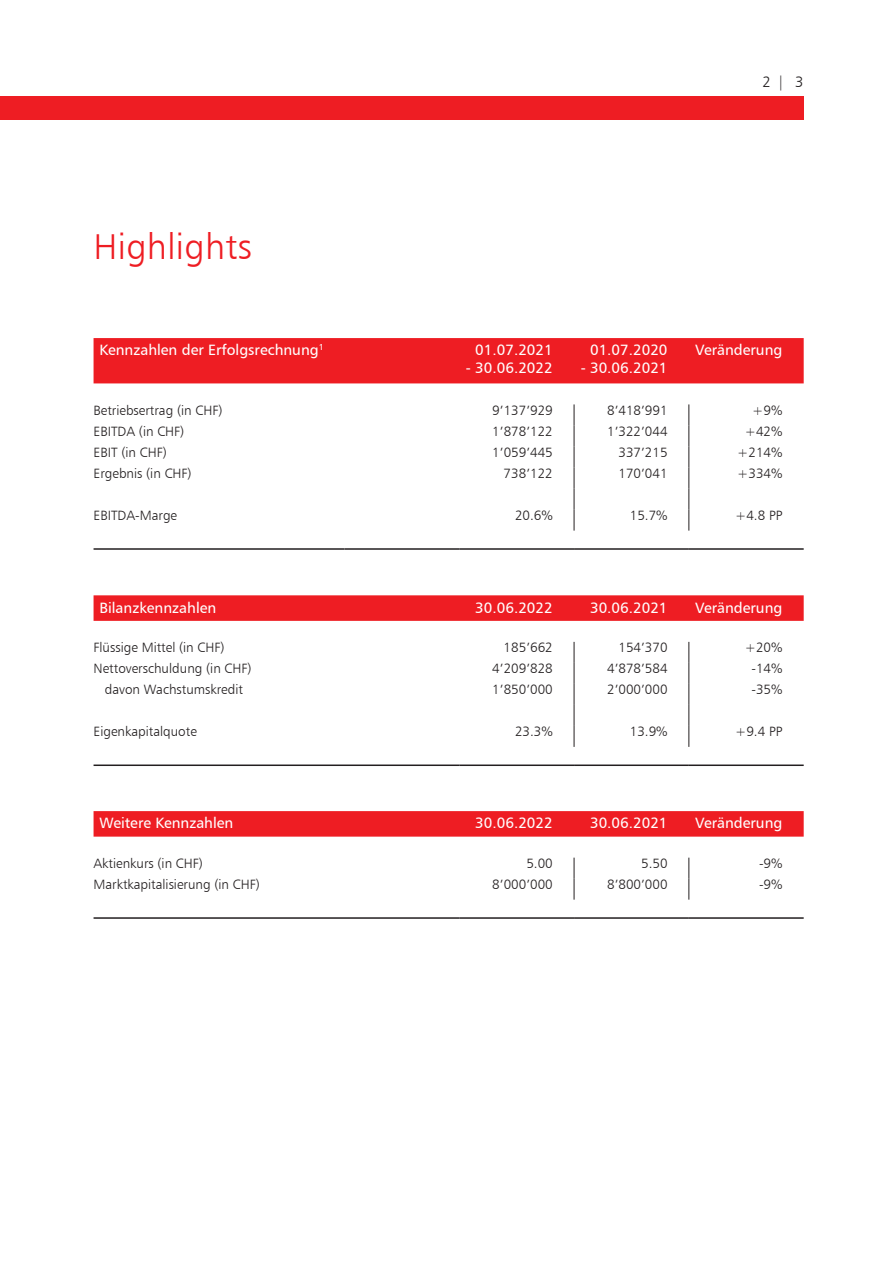
<style>
.page{position:relative;width:893px;height:1263px;background:#fff}
.page>*{position:absolute;margin:0;border:0;box-sizing:border-box;transform-origin:0 0}
.t1{font:36px "Humanist 777 BT Light B";letter-spacing:.01em;color:#ee1d23}
.t2{font:15px "Humanist 777 BT Roman B";color:#fff}
.t3{font:15px "Humanist 777 BT Light B";color:#231f20}
.t4{font:13.5px "Humanist 777 BT Light B";color:#231f20}
</style>
<div class="page">
<div style="left:0;top:96px;width:804px;height:23px;background:#ee1d23"></div>
<div style="left:94px;top:338px;width:710px;height:45px;background:#ee1d23"></div>
<hr style="left:94px;top:548px;width:250px;height:2px;background:#231f20">
<hr style="left:344px;top:548px;width:115px;height:2px;background:#231f20">
<hr style="left:459px;top:548px;width:115px;height:2px;background:#231f20">
<hr style="left:574px;top:548px;width:115px;height:2px;background:#231f20">
<hr style="left:689px;top:548px;width:115px;height:2px;background:#231f20">
<svg style="left:688px;top:404px;width:1px;height:127px"></svg>
<svg style="left:574px;top:404px;width:1px;height:127px"></svg>
<svg style="left:94px;top:595px;width:710px;height:26px;background:#ee2127"></svg>
<hr style="left:94px;top:764px;width:365px;height:2px;background:#231f20">
<hr style="left:459px;top:764px;width:115px;height:2px;background:#231f20">
<hr style="left:574px;top:764px;width:115px;height:2px;background:#231f20">
<hr style="left:689px;top:764px;width:115px;height:2px;background:#231f20">
<svg style="left:688px;top:642px;width:1px;height:105px"></svg>
<svg style="left:574px;top:642px;width:1px;height:105px"></svg>
<svg style="left:94px;top:811px;width:710px;height:26px;background:#ee2126"></svg>
<hr style="left:94px;top:917px;width:365px;height:2px;background:#231f20">
<hr style="left:459px;top:917px;width:115px;height:2px;background:#231f20">
<hr style="left:574px;top:917px;width:115px;height:2px;background:#231f20">
<hr style="left:689px;top:917px;width:115px;height:2px;background:#231f20">
<svg style="left:688px;top:858px;width:1px;height:42px"></svg>
<svg style="left:574px;top:858px;width:1px;height:42px"></svg>
<p class="t3" style="left:762px;top:72px;width:43px">2| 3</p>
<p class="t1" style="left:93px;top:225px;width:160px">Highlights</p>
<p class="t2" style="left:99px;top:341px;width:226px">Kennzahlen der Erfolgsrechnung<sup>1</sup></p>
<p class="t2" style="left:475px;top:341px;width:79px">01.07.2021</p>
<p class="t2" style="left:466px;top:359px;width:88px">- 30.06.2022</p>
<p class="t2" style="left:590px;top:341px;width:79px">01.07.2020</p>
<p class="t2" style="left:581px;top:359px;width:88px">- 30.06.2021</p>
<p class="t2" style="left:695px;top:341px;width:89px">Veränderung</p>
<p class="t4" style="left:94px;top:402px;width:130px">Betriebsertrag (in CHF)</p>
<p class="t4" style="left:492px;top:402px;width:62px">9’137’929</p>
<p class="t4" style="left:607px;top:402px;width:62px">8’418’991</p>
<p class="t4" style="left:752px;top:402px;width:32px">+9%</p>
<p class="t4" style="left:94px;top:423px;width:92px">EBITDA (in CHF)</p>
<p class="t4" style="left:492px;top:423px;width:62px">1’878’122</p>
<p class="t4" style="left:607px;top:423px;width:62px">1’322’044</p>
<p class="t4" style="left:745px;top:423px;width:39px">+42%</p>
<p class="t4" style="left:94px;top:444px;width:75px">EBIT (in CHF)</p>
<p class="t4" style="left:492px;top:444px;width:62px">1’059’445</p>
<p class="t4" style="left:618px;top:444px;width:51px">337’215</p>
<p class="t4" style="left:737px;top:444px;width:47px">+214%</p>
<p class="t4" style="left:94px;top:465px;width:100px">Ergebnis (in CHF)</p>
<p class="t4" style="left:504px;top:465px;width:51px">738’122</p>
<p class="t4" style="left:618px;top:465px;width:51px">170’041</p>
<p class="t4" style="left:737px;top:465px;width:47px">+334%</p>
<p class="t4" style="left:94px;top:507px;width:85px">EBITDA-Marge</p>
<p class="t4" style="left:515px;top:507px;width:39px">20.6%</p>
<p class="t4" style="left:630px;top:507px;width:39px">15.7%</p>
<p class="t4" style="left:735px;top:507px;width:49px">+4.8 PP</p>
<p class="t2" style="left:99px;top:598px;width:118px">Bilanzkennzahlen</p>
<p class="t2" style="left:475px;top:598px;width:79px">30.06.2022</p>
<p class="t2" style="left:590px;top:598px;width:79px">30.06.2021</p>
<p class="t2" style="left:695px;top:598px;width:89px">Veränderung</p>
<p class="t4" style="left:94px;top:639px;width:132px">Flüssige Mittel (in CHF)</p>
<p class="t4" style="left:504px;top:639px;width:51px">185’662</p>
<p class="t4" style="left:618px;top:639px;width:51px">154’370</p>
<p class="t4" style="left:745px;top:639px;width:39px">+20%</p>
<p class="t4" style="left:94px;top:660px;width:160px">Nettoverschuldung (in CHF)</p>
<p class="t4" style="left:492px;top:660px;width:62px">4’209’828</p>
<p class="t4" style="left:607px;top:660px;width:62px">4’878’584</p>
<p class="t4" style="left:751px;top:660px;width:32px">-14%</p>
<p class="t4" style="left:105px;top:681px;width:140px">davon Wachstumskredit</p>
<p class="t4" style="left:492px;top:681px;width:62px">1’850’000</p>
<p class="t4" style="left:607px;top:681px;width:62px">2’000’000</p>
<p class="t4" style="left:751px;top:681px;width:32px">-35%</p>
<p class="t4" style="left:94px;top:723px;width:105px">Eigenkapitalquote</p>
<p class="t4" style="left:515px;top:723px;width:39px">23.3%</p>
<p class="t4" style="left:630px;top:723px;width:39px">13.9%</p>
<p class="t4" style="left:735px;top:723px;width:49px">+9.4 PP</p>
<p class="t2" style="left:99px;top:814px;width:135px">Weitere Kennzahlen</p>
<p class="t2" style="left:475px;top:814px;width:79px">30.06.2022</p>
<p class="t2" style="left:590px;top:814px;width:79px">30.06.2021</p>
<p class="t2" style="left:695px;top:814px;width:89px">Veränderung</p>
<p class="t4" style="left:94px;top:855px;width:111px">Aktienkurs (in CHF)</p>
<p class="t4" style="left:526px;top:855px;width:28px">5.00</p>
<p class="t4" style="left:641px;top:855px;width:28px">5.50</p>
<p class="t4" style="left:759px;top:855px;width:25px">-9%</p>
<p class="t4" style="left:94px;top:876px;width:168px">Marktkapitalisierung (in CHF)</p>
<p class="t4" style="left:492px;top:876px;width:62px">8’000’000</p>
<p class="t4" style="left:607px;top:876px;width:62px">8’800’000</p>
<p class="t4" style="left:759px;top:876px;width:25px">-9%</p>
</div>
